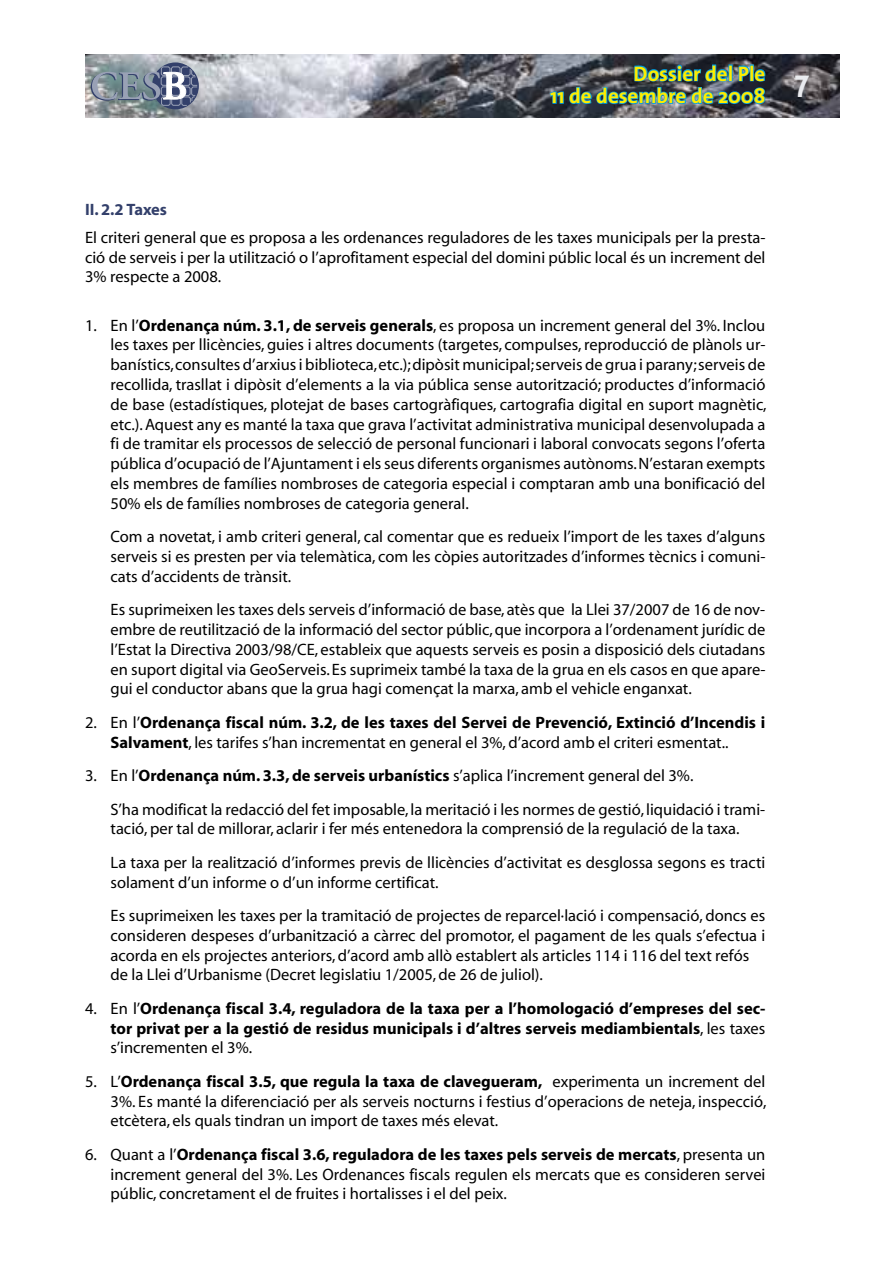
<style>
.page{position:relative;width:893px;height:1263px;background:#fff}
.page>*{position:absolute;margin:0;border:0;box-sizing:border-box;transform-origin:0 0}
.t1{font:700 21px/22.5px "The Sans";color:#ffed00}
.t2{font:16.5px/19.8px "Myriad";color:#000;text-align:justify}
.t3{font:700 16.5px/19.8px "Myriad";color:#000}
.t4{font:700 16.5px "Myriad";color:#33406b}
.s1{font-weight:700}
.s2{font-weight:400}
</style>
<div class="page">
<img style="left:85px;top:54px;width:755px;height:64px">
<div style="left:152px;top:62px;width:47px;height:47px;background:#33406b;border-radius:50%"></div>
<svg style="left:91px;top:66px;width:107px;height:40px;background:#808d9d"></svg>
<img style="left:549px;top:64px;width:217px;height:41px">
<p class="t1" style="left:550px;top:62px;width:262px;text-indent:83px">Dossier del Ple<br>11 de desembre de 2008 <sup>7</sup></p>
<p class="t4" style="left:85px;top:201px;width:84px">II. 2.2 Taxes</p>
<p class="t2" style="left:85px;top:228px;width:682px">El criteri general que es proposa a les ordenances reguladores de les taxes municipals per la presta&shy;ció de serveis i per la utilització o l’aprofitament especial del domini públic local és un increment del 3% respecte a 2008.</p>
<p class="t2" style="left:111px;top:316px;width:657px;text-indent:-26px">1. En l’<span class="s1">Ordenança núm. 3.1, de serveis generals</span>, es proposa un increment general del 3%. Inclou les taxes per llicències, guies i altres documents (targetes, compulses, reproducció de plànols ur&shy;banístics, consultes d’arxius i biblioteca, etc.); dipòsit municipal; serveis de grua i parany; serveis de recollida, trasllat i dipòsit d’elements a la via pública sense autorització; productes d’informació de base (estadístiques, plotejat de bases cartogràfiques, cartografia digital en suport magnètic, etc.). Aquest any es manté la taxa que grava l’activitat administrativa municipal desenvolupada a fi de tramitar els processos de selecció de personal funcionari i laboral convocats segons l’oferta pública d’ocupació de l’Ajuntament i els seus diferents organismes autònoms. N’estaran exempts els membres de famílies nombroses de categoria especial i comptaran amb una bonificació del 50% els de famílies nombroses de categoria general.</p>
<p class="t2" style="left:111px;top:527px;width:656px">Com a novetat, i amb criteri general, cal comentar que es redueix l’import de les taxes d’alguns serveis si es presten per via telemàtica, com les còpies autoritzades d’informes tècnics i comuni&shy;cats d’accidents de trànsit.</p>
<p class="t2" style="left:111px;top:600px;width:656px">Es suprimeixen les taxes dels serveis d’informació de base, atès que la Llei 37/2007 de 16 de nov&shy;embre de reutilització de la informació del sector públic, que incorpora a l’ordenament jurídic de l’Estat la Directiva 2003/98/CE, estableix que aquests serveis es posin a disposició dels ciutadans en suport digital via GeoServeis. Es suprimeix també la taxa de la grua en els casos en que apare&shy;gui el conductor abans que la grua hagi començat la marxa, amb el vehicle enganxat.</p>
<p class="t3" style="left:111px;top:713px;width:656px;text-indent:-26px"><span class="s2">2. En l’</span>Ordenança fiscal núm. 3.2, de les taxes del Servei de Prevenció, Extinció d’Incendis i<br>Salvament<span class="s2">, les tarifes s’han incrementat en general el 3%, d’acord amb el criteri esmentat..</span></p>
<p class="t2" style="left:111px;top:759px;width:656px;line-height:33.5px;text-indent:-26px">3. En l’<span class="s1">Ordenança núm. 3.3, de serveis urbanístics</span> s’aplica l’increment general del 3%.<br>S’ha modificat la redacció del fet imposable, la meritació i les normes de gestió, liquidació i trami-</p>
<p class="t2" style="left:111px;top:813px;width:656px;line-height:33.5px">tació, per tal de millorar, aclarir i fer més entenedora la comprensió de la regulació de la taxa.<br>La taxa per la realització d’informes previs de llicències d’activitat es desglossa segons es tracti</p>
<p class="t2" style="left:111px;top:866px;width:656px;line-height:33.5px">solament d’un informe o d’un informe certificat.<br>Es suprimeixen les taxes per la tramitació de projectes de reparcel·lació i compensació, doncs es</p>
<p class="t2" style="left:111px;top:926px;width:656px;text-align:left">consideren despeses d’urbanització a càrrec del promotor, el pagament de les quals s’efectua i acorda en els projectes anteriors, d’acord amb allò establert als articles 114 i 116 del text refós de la Llei d’Urbanisme (Decret legislatiu 1/2005, de 26 de juliol).</p>
<p class="t3" style="left:111px;top:999px;width:656px;text-align:justify;text-indent:-26px"><span class="s2">4. En l’</span>Ordenança fiscal 3.4, reguladora de la taxa per a l’homologació d’empreses del sec&shy;tor privat per a la gestió de residus municipals i d’altres serveis mediambientals<span class="s2">, les taxes s’incrementen el 3%.</span></p>
<p class="t2" style="left:111px;top:1072px;width:658px;text-indent:-26px">5. L’<span class="s1">Ordenança fiscal 3.5, que regula la taxa de clavegueram,</span> experimenta un increment del 3%. Es manté la diferenciació per als serveis nocturns i festius d’operacions de neteja, inspecció, etcètera, els quals tindran un import de taxes més elevat.</p>
<p class="t2" style="left:111px;top:1145px;width:656px;text-indent:-26px">6. Quant a l’<span class="s1">Ordenança fiscal 3.6, reguladora de les taxes pels serveis de mercats</span>, presenta un increment general del 3%. Les Ordenances fiscals regulen els mercats que es consideren servei públic, concretament el de fruites i hortalisses i el del peix.</p>
</div>
